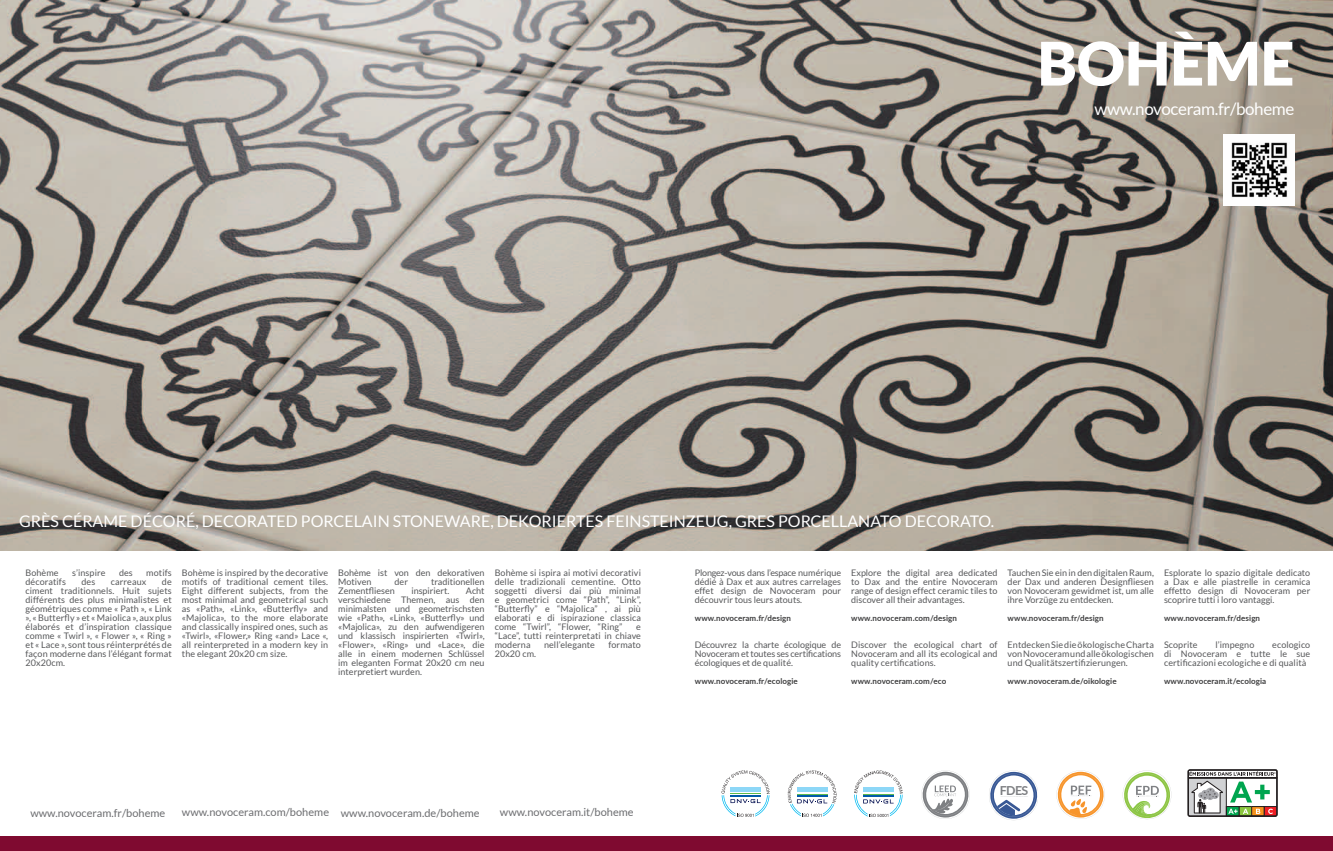
<style>
.page{position:relative;width:1333px;height:851px;background:#fff}
.page>*{position:absolute;margin:0;border:0;box-sizing:border-box;transform-origin:0 0}
.t1{font:900 60px "Lato";color:#fff}
.t2{font:17px "Lato";letter-spacing:-.02em;color:#fff}
.t3{font:16px "Lato";color:#fff}
.t4{font:700 12.4px "Lato";color:#7e8083}
.t5{font:11px "Lato";letter-spacing:.005em;color:#6c6d70}
.t6{font:9px/9px "Lato";letter-spacing:.01em;color:#57585a;text-align:justify}
.t7{font:700 8px "Lato";letter-spacing:.01em;color:#3e3e3f}
</style>
<div class="page">
<img style="left:0;top:0;width:1332px;height:550px">
<div style="left:0;top:836px;width:1332px;height:14px;background:#7f0a30"></div>
<svg style="left:721px;top:770px;width:48px;height:46px"></svg>
<svg style="left:787px;top:770px;width:49px;height:46px"></svg>
<svg style="left:854px;top:770px;width:48px;height:46px"></svg>
<svg style="left:1056px;top:770px;width:48px;height:48px"></svg>
<svg style="left:1122px;top:770px;width:49px;height:49px"></svg>
<svg style="left:1187px;top:769px;width:90px;height:47px"></svg>
<svg style="left:921px;top:770px;width:48px;height:48px"></svg>
<svg style="left:989px;top:770px;width:48px;height:50px"></svg>
<img style="left:1223px;top:135px;width:71px;height:71px">
<h1 class="t1" style="left:1037px;top:26px;width:258px">BOHÈME</h1>
<h2 class="t2" style="left:1094px;top:98px;width:201px">www.novoceram.fr/boheme</h2>
<h3 class="t3" style="left:19px;top:511px;width:976px">GRÈS CÉRAME DÉCORÉ, DECORATED PORCELAIN STONEWARE, DEKORIERTES FEINSTEINZEUG, GRES PORCELLANATO DECORATO.</h3>
<p class="t6" style="left:26px;top:568px;width:35px">Bohème</p>
<p class="t6" style="left:72px;top:568px;width:35px">s’inspire</p>
<p class="t6" style="left:119px;top:568px;width:15px">des</p>
<p class="t6" style="left:146px;top:568px;width:27px">motifs</p>
<p class="t6" style="left:26px;top:577px;width:42px">décoratifs</p>
<p class="t6" style="left:81px;top:577px;width:15px">des</p>
<p class="t6" style="left:111px;top:577px;width:37px">carreaux</p>
<p class="t6" style="left:26px;top:577px;width:148px;text-indent:136px">de ciment traditionnels. Huit sujets différents des plus minimalistes et géométriques comme « Path », « Link », « Butterfly » et « Maiolica », aux plus élaborés et d’inspiration classique comme « Twirl », « Flower », « Ring » et « Lace », sont tous réinterprétés de façon moderne dans l’élégant format 20x20cm.</p>
<p class="t6" style="left:182px;top:568px;width:148px">Bohème is inspired by the decorative motifs of traditional cement tiles.<br>Eight different subjects, from the most minimal and geometrical such as «Path», «Link», «Butterfly» and «Majolica», to the more elaborate and classically inspired ones, such as «Twirl», «Flower,» Ring «and» Lace «, all reinterpreted in a modern key in the elegant 20x20 cm size.</p>
<p class="t6" style="left:338px;top:568px;width:148px">Bohème ist von den dekorativen<br>Motiven</p>
<p class="t6" style="left:394px;top:577px;width:15px">der</p>
<p class="t6" style="left:431px;top:577px;width:55px">traditionellen</p>
<p class="t6" style="left:338px;top:586px;width:148px;text-indent:128px">Acht verschiedene Themen, aus den minimalsten und geometrischsten wie «Path», «Link», «Butterfly» und «Majolica», zu den aufwendigeren und klassisch inspirierten «Twirl», «Flower», «Ring» und «Lace», die alle in einem modernen Schlüssel im eleganten Format 20x20 cm neu interpretiert wurden.</p>
<p class="t6" style="left:338px;top:586px;width:58px">Zementfliesen</p>
<p class="t6" style="left:411px;top:586px;width:40px">inspiriert.</p>
<p class="t6" style="left:494px;top:568px;width:148px">Bohème si ispira ai motivi decorativi delle tradizionali cementine. Otto soggetti diversi dai più minimal e geometrici come “Path”, “Link”, “Butterfly” e “Majolica” , ai più elaborati e di ispirazione classica come “Twirl”, “Flower, “Ring”</p>
<p class="t6" style="left:494px;top:622px;width:148px;text-indent:141px">e “Lace”, tutti reinterpretati in chiave moderna</p>
<p class="t6" style="left:544px;top:640px;width:52px">nell’elegante</p>
<p class="t6" style="left:608px;top:640px;width:34px">formato</p>
<p class="t6" style="left:494px;top:649px;width:43px">20x20 cm.</p>
<p class="t6" style="left:694px;top:568px;width:148px">Plongez-vous dans l’espace numérique dédié à Dax et aux autres carrelages effet design de Novoceram pour découvrir tous leurs atouts.</p>
<p class="t7" style="left:694px;top:613px;width:98px">www.novoceram.fr/design</p>
<p class="t6" style="left:694px;top:640px;width:148px">Découvrez la charte écologique de Novoceram et toutes ses certifications écologiques et de qualité.</p>
<p class="t7" style="left:694px;top:676px;width:104px">www.novoceram.fr/ecologie</p>
<p class="t6" style="left:851px;top:568px;width:148px">Explore the digital area dedicated to Dax and the entire Novoceram range of design effect ceramic tiles to discover all their advantages.</p>
<p class="t7" style="left:851px;top:613px;width:107px">www.novoceram.com/design</p>
<p class="t6" style="left:851px;top:640px;width:148px">Discover the ecological chart of Novoceram and all its ecological and quality certifications.</p>
<p class="t7" style="left:851px;top:676px;width:97px">www.novoceram.com/eco</p>
<p class="t6" style="left:1007px;top:568px;width:148px">Tauchen Sie ein in den digitalen Raum, der Dax und anderen Designfliesen von Novoceram gewidmet ist, um alle ihre Vorzüge zu entdecken.</p>
<p class="t7" style="left:1007px;top:613px;width:98px">www.novoceram.fr/design</p>
<p class="t6" style="left:1007px;top:640px;width:148px">Entdecken Sie die ökologische Charta von Novoceram und alle ökologischen und Qualitätszertifizierungen.</p>
<p class="t7" style="left:1007px;top:676px;width:110px">www.novoceram.de/oikologie</p>
<p class="t6" style="left:1163px;top:568px;width:148px">Esplorate lo spazio digitale dedicato a Dax e alle piastrelle in ceramica effetto design di Novoceram per scoprire tutti i loro vantaggi.</p>
<p class="t7" style="left:1163px;top:613px;width:98px">www.novoceram.fr/design</p>
<p class="t6" style="left:1163px;top:640px;width:35px">Scoprite</p>
<p class="t6" style="left:1215px;top:640px;width:40px">l’impegno</p>
<p class="t6" style="left:1163px;top:640px;width:148px;text-indent:108px">ecologico di Novoceram e tutte le sue certificazioni ecologiche e di qualità</p>
<p class="t7" style="left:1163px;top:676px;width:104px">www.novoceram.it/ecologia</p>
<p class="t5" style="left:30px;top:805px;width:136px">www.novoceram.fr/boheme</p>
<p class="t5" style="left:182px;top:805px;width:299px">www.novoceram.com/boheme www.novoceram.de/boheme</p>
<p class="t5" style="left:500px;top:805px;width:135px">www.novoceram.it/boheme</p>
<h3 class="t4" style="left:999px;top:783px;width:30px">FDES</h3>
</div>
